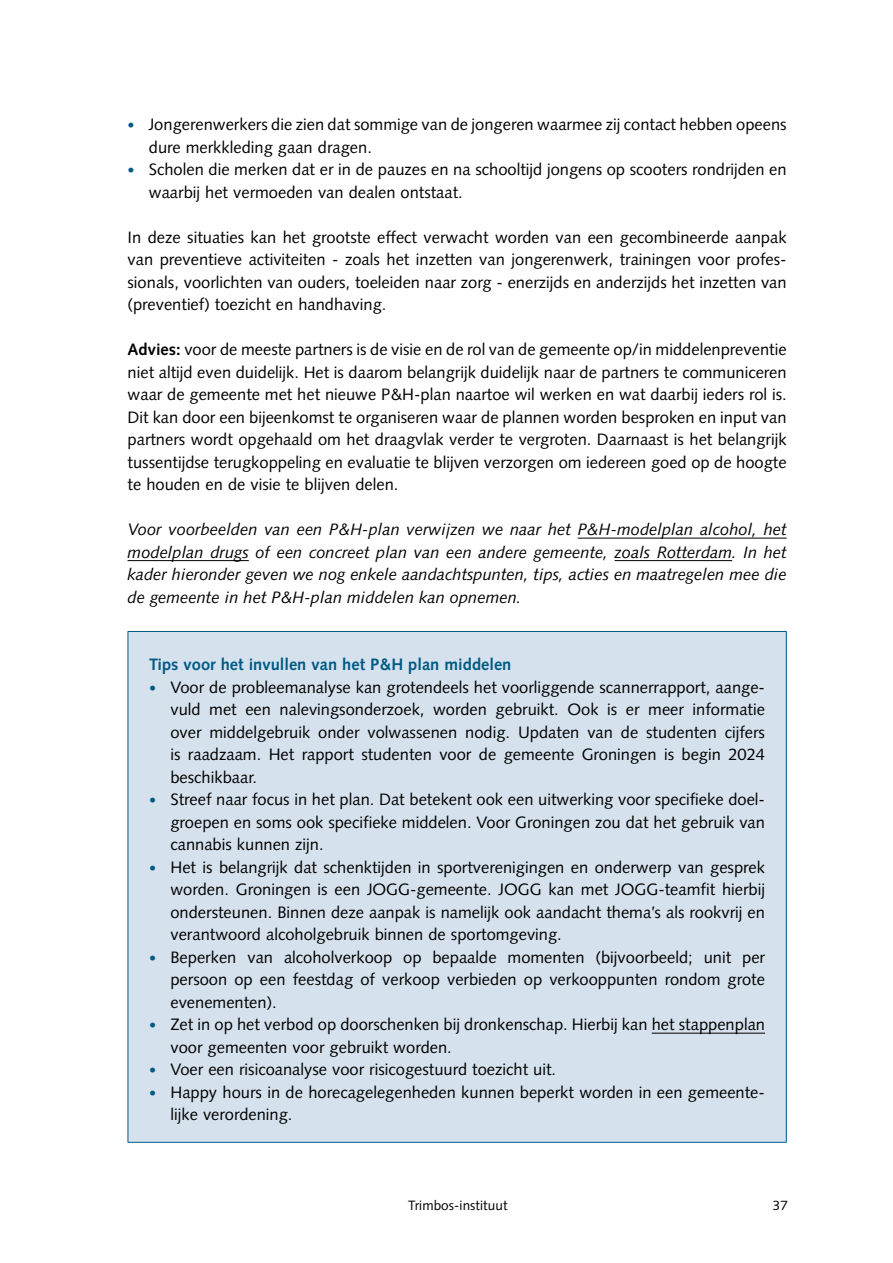
<style>
.page{position:relative;width:893px;height:1263px;background:#fff}
.page>*{position:absolute;margin:0;border:0;box-sizing:border-box;transform-origin:0 0}
.t1{font:16.5px/22.5px "Syntax LT Std";color:#000;text-align:justify}
.t2{font:italic 16.5px/22.5px "Syntax LT Std";color:#000;text-align:justify}
.t3{font:700 16.5px "Syntax LT Std";color:#005a84}
.t4{font:13.5px "Syntax LT Std";letter-spacing:.005em;color:#000}
.s1{font-size:14.25px;color:#005a84}
.s2{font-weight:700}
</style>
<div class="page">
<hr style="left:578px;top:538px;width:209px;height:1px;background:#000">
<hr style="left:128px;top:560px;width:121px;height:1px;background:#000">
<hr style="left:615px;top:560px;width:117px;height:1px;background:#000">
<div style="left:128px;top:631px;width:658px;height:511px;background:#d5e2ed"></div>
<hr style="left:128px;top:631px;width:659px;height:1px;background:#005a84">
<hr style="left:128px;top:632px;width:1px;height:510px;background:#005a84">
<hr style="left:786px;top:632px;width:1px;height:510px;background:#005a84">
<hr style="left:128px;top:1142px;width:659px;height:1px;background:#005a84">
<hr style="left:652px;top:1033px;width:113px;height:1px;background:#000">
<p class="t1" style="left:149px;top:113px;width:639px;text-indent:-21px"><span class="s1">•</span> Jongerenwerkers die zien dat sommige van de jongeren waarmee zij contact hebben opeens dure merkkleding gaan dragen.</p>
<p class="t1" style="left:149px;top:158px;width:639px;text-indent:-21px"><span class="s1">•</span> Scholen die merken dat er in de pauzes en na schooltijd jongens op scooters rondrijden en waarbij het vermoeden van dealen ontstaat.</p>
<p class="t1" style="left:128px;top:226px;width:661px">In deze situaties kan het grootste effect verwacht worden van een gecombineerde aanpak van preventieve activiteiten - zoals het inzetten van jongerenwerk, trainingen voor profes&shy;sionals, voorlichten van ouders, toeleiden naar zorg - enerzijds en anderzijds het inzetten van (preventief) toezicht en handhaving.</p>
<p class="t1" style="left:128px;top:338px;width:661px"><span class="s2">Advies:</span> voor de meeste partners is de visie en de rol van de gemeente op/in middelenpreventie niet altijd even duidelijk. Het is daarom belangrijk duidelijk naar de partners te communiceren waar de gemeente met het nieuwe P&amp;H-plan naartoe wil werken en wat daarbij ieders rol is.<br>Dit kan door een bijeenkomst te organiseren waar de plannen worden besproken en input van partners wordt opgehaald om het draagvlak verder te vergroten. Daarnaast is het belangrijk tussentijdse terugkoppeling en evaluatie te blijven verzorgen om iedereen goed op de hoogte te houden en de visie te blijven delen.</p>
<p class="t2" style="left:128px;top:518px;width:661px">Voor voorbeelden van een P&amp;H-plan verwijzen we naar het P&amp;H-modelplan alcohol, het modelplan drugs of een concreet plan van een andere gemeente, zoals Rotterdam. In het kader hieronder geven we nog enkele aandachtspunten, tips, acties en maatregelen mee die de gemeente in het P&amp;H-plan middelen kan opnemen.</p>
<p class="t3" style="left:149px;top:655px;width:364px">Tips voor het invullen van het P&amp;H plan middelen</p>
<p class="t1" style="left:170px;top:676px;width:596px;text-indent:-21px"><span class="s1">•</span> Voor de probleemanalyse kan grotendeels het voorliggende scannerrapport, aange&shy;vuld met een nalevingsonderzoek, worden gebruikt. Ook is er meer informatie over middelgebruik onder volwassenen nodig. Updaten van de studenten cijfers is raadzaam. Het rapport studenten voor de gemeente Groningen is begin 2024 beschikbaar.</p>
<p class="t1" style="left:170px;top:788px;width:596px;text-indent:-21px"><span class="s1">•</span> Streef naar focus in het plan. Dat betekent ook een uitwerking voor specifieke doel&shy;groepen en soms ook specifieke middelen. Voor Groningen zou dat het gebruik van cannabis kunnen zijn.</p>
<p class="t1" style="left:170px;top:856px;width:596px;text-indent:-21px"><span class="s1">•</span> Het is belangrijk dat schenktijden in sportverenigingen en onderwerp van gesprek worden. Groningen is een JOGG-gemeente. JOGG kan met JOGG-teamfit hierbij ondersteunen. Binnen deze aanpak is namelijk ook aandacht thema’s als rookvrij en verantwoord alcoholgebruik binnen de sportomgeving.</p>
<p class="t1" style="left:170px;top:946px;width:596px;text-indent:-21px"><span class="s1">•</span> Beperken van alcoholverkoop op bepaalde momenten (bijvoorbeeld; unit per persoon op een feestdag of verkoop verbieden op verkooppunten rondom grote evenementen).</p>
<p class="t1" style="left:170px;top:1013px;width:596px;text-indent:-21px"><span class="s1">•</span> Zet in op het verbod op doorschenken bij dronkenschap. Hierbij kan het stappenplan voor gemeenten voor gebruikt worden.</p>
<p class="t1" style="left:149px;top:1058px;width:408px"><span class="s1">•</span> Voer een risicoanalyse voor risicogestuurd toezicht uit.</p>
<p class="t1" style="left:170px;top:1081px;width:596px;text-indent:-21px"><span class="s1">•</span> Happy hours in de horecagelegenheden kunnen beperkt worden in een gemeente&shy;lijke verordening.</p>
<p class="t4" style="left:408px;top:1197px;width:101px">Trimbos-instituut</p>
<p class="t4" style="left:773px;top:1197px;width:17px">37</p>
</div>
